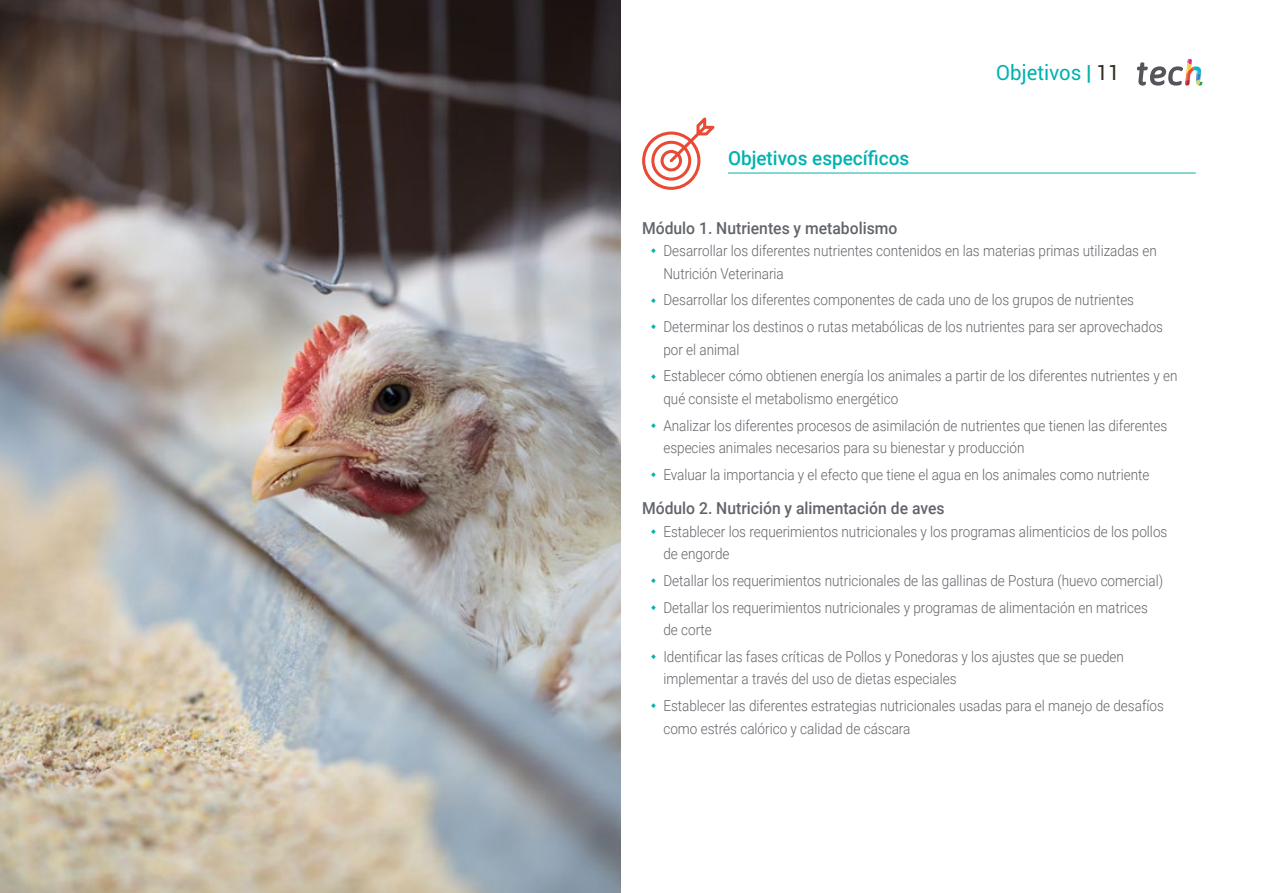
<style>
.page{position:relative;width:1263px;height:893px;background:#fff}
.page>*{position:absolute;margin:0;border:0;box-sizing:border-box;transform-origin:0 0}
.t1{font:21px "Roboto";color:#00b2af}
.t2{font:500 19.5px "Roboto";color:#00b2af}
.t3{font:500 16.5px "Roboto";color:#61646a;scale:.95 1}
.t4{font:300 15px/26.7px "Roboto";color:#61646a;scale:.9 1}
.s1{color:#312e20}
</style>
<div class="page">
<hr style="left:728px;top:173px;width:468px;height:1px;background:#00b2af">
<svg style="left:642px;top:117px;width:72px;height:73px"></svg>
<img style="left:0;top:0;width:621px;height:893px">
<svg style="left:1137px;top:59px;width:65px;height:27px"></svg>
<h2 class="t2" style="left:728px;top:144px;width:183px">Objetivos específicos</h2>
<h1 class="t1" style="left:996px;top:57px;width:125px">Objetivos | <span class="s1">11</span></h1>
<p class="t3" style="left:642px;top:216px;width:270px">Módulo 1. Nutrientes y metabolismo</p>
<p class="t4" style="left:663px;top:239px;width:550px;line-height:22.5px">Desarrollar los diferentes nutrientes contenidos en las materias primas utilizadas en<br>Nutrición Veterinaria</p>
<p class="t4" style="left:663px;top:286px;width:557px">Desarrollar los diferentes componentes de cada uno de los grupos de nutrientes<br>Determinar los destinos o rutas metabólicas de los nutrientes para ser aprovechados</p>
<p class="t4" style="left:663px;top:335px;width:573px">por el animal<br>Establecer cómo obtienen energía los animales a partir de los diferentes nutrientes y en</p>
<p class="t4" style="left:663px;top:385px;width:561px">qué consiste el metabolismo energético<br>Analizar los diferentes procesos de asimilación de nutrientes que tienen las diferentes</p>
<p class="t4" style="left:663px;top:434px;width:542px">especies animales necesarios para su bienestar y producción<br>Evaluar la importancia y el efecto que tiene el agua en los animales como nutriente</p>
<p class="t3" style="left:642px;top:497px;width:320px">Módulo 2. Nutrición y alimentación de aves</p>
<p class="t4" style="left:663px;top:519px;width:561px;line-height:22.5px">Establecer los requerimientos nutricionales y los programas alimenticios de los pollos de engorde</p>
<p class="t4" style="left:663px;top:566px;width:557px">Detallar los requerimientos nutricionales de las gallinas de Postura (huevo comercial)<br>Detallar los requerimientos nutricionales y programas de alimentación en matrices</p>
<p class="t4" style="left:663px;top:616px;width:513px">de corte<br>Identificar las fases críticas de Pollos y Ponedoras y los ajustes que se pueden</p>
<p class="t4" style="left:663px;top:665px;width:558px">implementar a través del uso de dietas especiales<br>Establecer las diferentes estrategias nutricionales usadas para el manejo de desafíos</p>
<p class="t4" style="left:663px;top:714px;width:276px">como estrés calórico y calidad de cáscara</p>
</div>
